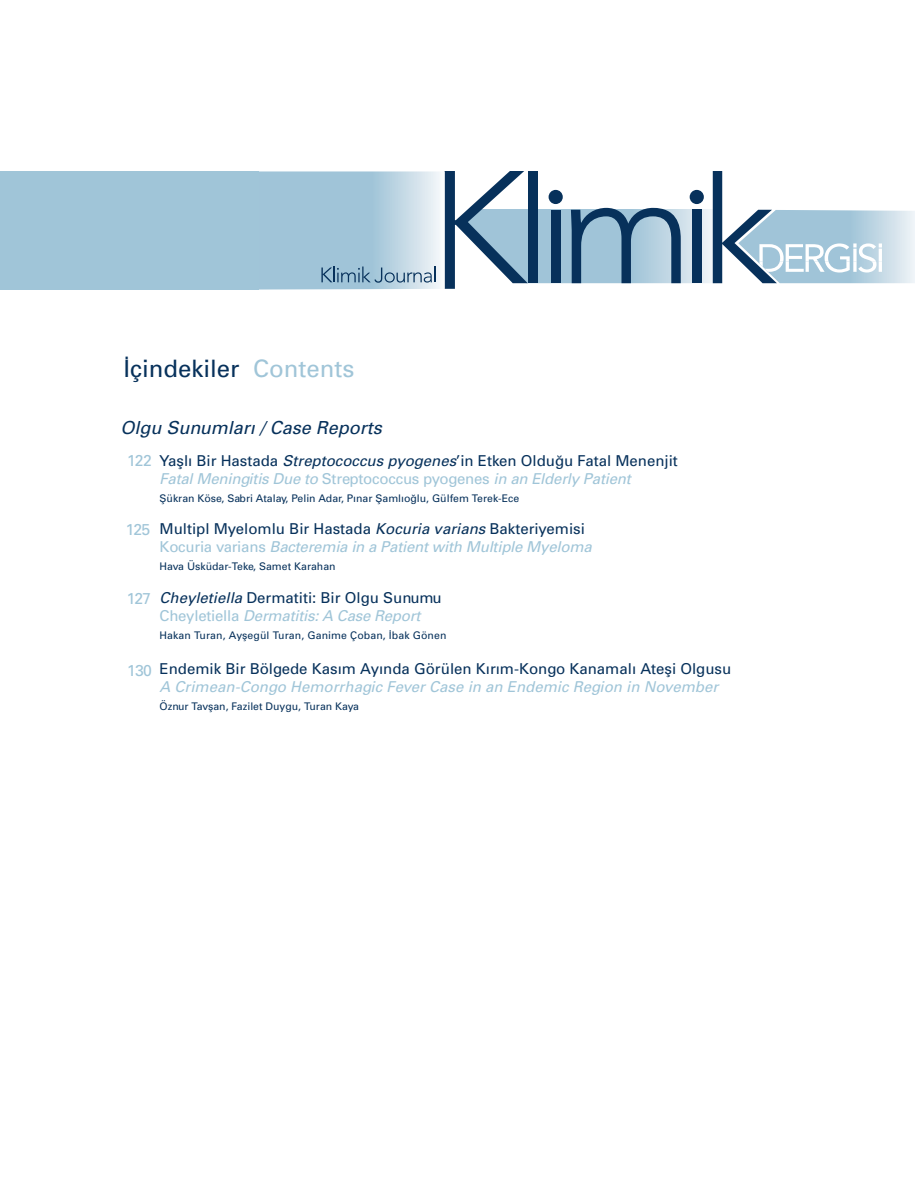
<style>
.page{position:relative;width:915px;height:1191px;background:#fff}
.page>*{position:absolute;margin:0;border:0;box-sizing:border-box;transform-origin:0 0}
.t1{font:24px "Univers Tr";color:#07315b}
.t2{font:18px "Univers Italic Tr";color:#07315b}
.t3{font:15.75px "Univers Tr";letter-spacing:-.04em;color:#a0c5d8}
.t4{font:15px "Univers Tr";color:#07315b}
.t5{font:15px "Univers Italic Tr";letter-spacing:-.015em;color:#a0c5d8}
.t6{font:10.5px "Univers Tr";color:#07315b}
.s1{color:#a0c5d8}
.s2{font-family:"Univers Italic Tr"}
.s3{font-family:"Univers Tr"}
</style>
<div class="page">
<svg style="left:258px;top:171px;width:656px;height:118px"></svg>
<div style="left:0;top:171px;width:258px;height:118px;background:#a0c5d8"></div>
<p class="t1" style="left:123px;top:354px;width:232px">İçindekiler <span class="s1">Contents</span></p>
<p class="t2" style="left:120px;top:416px;width:262px">Olgu Sunumlar› / Case Reports</p>
<p class="t3" style="left:127px;top:451px;width:27px">122</p>
<p class="t4" style="left:159px;top:451px;width:519px">Yaşlı Bir Hastada <span class="s2">Streptococcus pyogenes</span>’in Etken Olduğu Fatal Menenjit</p>
<p class="t5" style="left:159px;top:469px;width:472px">Fatal Meningitis Due to <span class="s3">Streptococcus pyogenes</span> in an Elderly Patient</p>
<p class="t6" style="left:159px;top:491px;width:361px">Şükran Köse, Sabri Atalay, Pelin Adar, Pınar Şamlıoğlu, Gülfem Terek-Ece</p>
<p class="t3" style="left:125px;top:519px;width:27px">125</p>
<p class="t3" style="left:126px;top:589px;width:27px">127</p>
<p class="t3" style="left:127px;top:660px;width:27px">130</p>
<p class="t4" style="left:159px;top:520px;width:427px">Multipl Myelomlu Bir Hastada <span class="s2">Kocuria varians</span> Bakteriyemisi</p>
<p class="t5" style="left:159px;top:538px;width:433px"><span class="s3">Kocuria varians</span> Bacteremia in a Patient with Multiple Myeloma</p>
<p class="t6" style="left:159px;top:560px;width:177px">Hava Üsküdar-Teke, Samet Karahan</p>
<p class="t4" style="left:159px;top:588px;width:283px"><span class="s2">Cheyletiella</span> Dermatiti: Bir Olgu Sunumu</p>
<p class="t5" style="left:159px;top:606px;width:262px"><span class="s3">Cheyletiella</span> Dermatitis: A Case Report</p>
<p class="t6" style="left:159px;top:629px;width:288px">Hakan Turan, Ayşegül Turan, Ganime Çoban, İbak Gönen</p>
<p class="t4" style="left:159px;top:660px;width:573px">Endemik Bir Bölgede Kasım Ayında Görülen Kırım-Kongo Kanamalı Ateşi Olgusu</p>
<p class="t5" style="left:159px;top:678px;width:560px">A Crimean-Congo Hemorrhagic Fever Case in an Endemic Region in November</p>
<p class="t6" style="left:159px;top:700px;width:201px">Öznur Tavşan, Fazilet Duygu, Turan Kaya</p>
</div>
